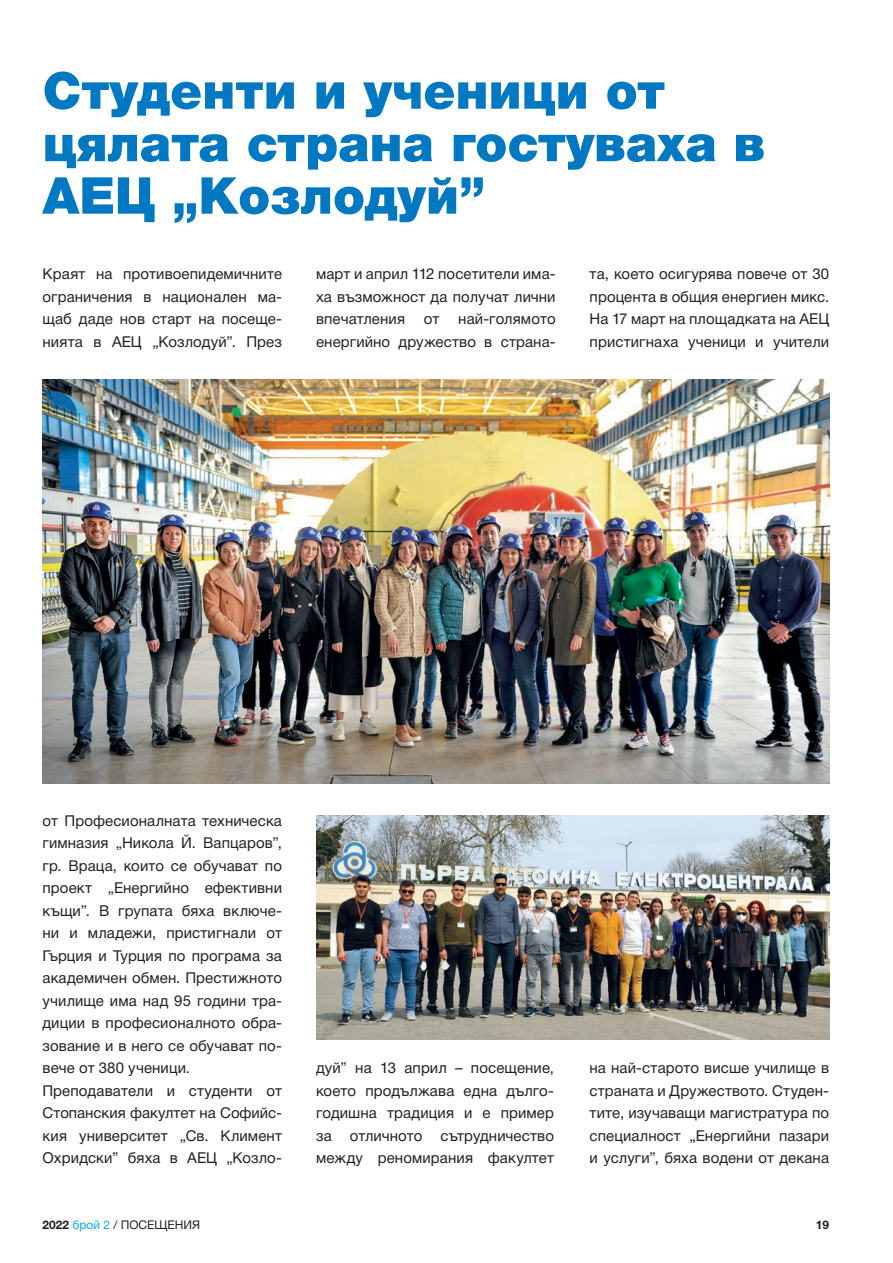
<style>
.page{position:relative;width:893px;height:1263px;background:#fff}
.page>*{position:absolute;margin:0;border:0;box-sizing:border-box;transform-origin:0 0}
.t1{font:900 51px/52.5px "Helvetica Neue Cyr";color:#0079c2}
.t2{font:15px/22.5px "Helvetica Neue Cyr";letter-spacing:.005em;color:#231f20;text-align:justify}
.t3{font:12px "Helvetica Neue Cyr";color:#231f20}
.t4{font:700 12px "Helvetica Neue Cyr";color:#231f20}
.s1{font-weight:700}
.s2{color:#00aeef}
</style>
<div class="page">
<img style="left:43px;top:379px;width:786px;height:404px">
<img style="left:316px;top:815px;width:513px;height:225px">
<h1 class="t1" style="left:43px;top:65px;width:724px">Студенти и ученици от цялата страна гостуваха в<br>АЕЦ „Козлодуй”</h1>
<p class="t2" style="left:43px;top:263px;width:241px">Краят на противоепидемичните ограничения в национален ма&shy;щаб даде нов старт на посеще&shy;нията в АЕЦ „Козлодуй”. През</p>
<p class="t2" style="left:316px;top:263px;width:241px">март и април 112 посетители има&shy;ха възможност да получат лични впечатления от най-голямото енергийно дружество в страна-</p>
<p class="t2" style="left:590px;top:263px;width:241px">та, което осигурява повече от 30 процента в общия енергиен микс.<br>На 17 март на площадката на АЕЦ пристигнаха ученици и учители</p>
<p class="t2" style="left:43px;top:809px;width:241px;text-align:left">от Професионалната техническа гимназия „Никола Й. Вапцаров”, гр. Враца, които се обучават по проект „Енергийно ефективни къщи”. В групата бяха включе&shy;ни и младежи, пристигнали от<br>Гърция и Турция по програма за академичен обмен. Престижното училище има над 95 години тра&shy;диции в професионалното обра&shy;зование и в него се обучават по&shy;вече от 380 ученици.<br>Преподаватели и студенти от<br>Стопанския факултет на Софийс&shy;кия университет „Св. Климент<br>Охридски” бяха в АЕЦ „Козло-</p>
<p class="t2" style="left:316px;top:1057px;width:240px">дуй” на 13 април – посещение, което продължава една дълго&shy;годишна традиция и е пример за отличното сътрудничество между реномирания факултет</p>
<p class="t2" style="left:590px;top:1057px;width:241px">на най-старото висше училище в страната и Дружеството. Студен&shy;тите, изучаващи магистратура по специалност „Енергийни пазари и услуги”, бяха водени от декана</p>
<p class="t3" style="left:43px;top:1218px;width:159px"><span class="s1">2022</span> <span class="s2">брой 2</span> / ПОСЕЩЕНИЯ</p>
<p class="t4" style="left:816px;top:1218px;width:15px">19</p>
</div>
